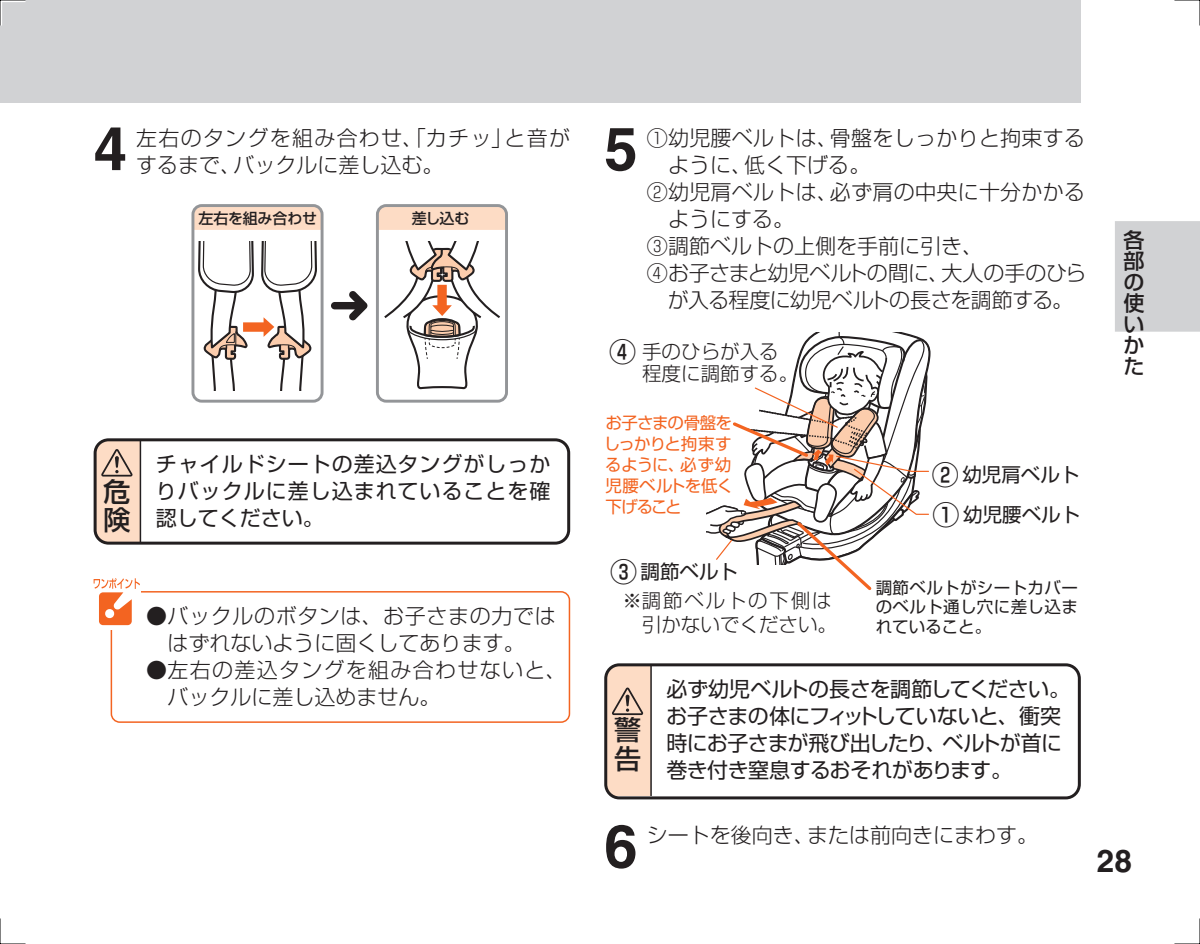
<style>
.page{position:relative;width:1200px;height:944px;background:#fff}
.page>*{position:absolute;margin:0;border:0;box-sizing:border-box;transform-origin:0 0}
.t1{font:700 60px "Helvetica";color:#231f20}
.t2{font:700 31.5px "Helvetica";color:#231f20}
.t3{font:500 27px/28.2px "Shin Go Pro";color:#231f20}
.t4{font:300 21px "Shin Go Pro";color:#231f20}
.t5{font:21px/27px "Shin Go Pro";letter-spacing:-.03em;color:#231f20}
.t6{font:300 21px/27px "Shin Go Pro";letter-spacing:.06em;color:#231f20}
.t7{font:21px/27px "Shin Go Pro";color:#231f20;text-align:justify}
.t8{font:300 21px "Shin Go Pro";letter-spacing:-.025em;color:#231f20}
.t9{font:300 21px "Shin Go Pro";letter-spacing:.03em;color:#231f20}
.t10{font:500 21px/21px "Shin Go Pro";color:#231f20;text-align:justify}
.t11{font:300 19.5px/23.4px "Shin Go Pro";letter-spacing:.045em;color:#231f20;text-align:right}
.t12{font:19.5px "Shin Go Pro";color:#231f20}
.t13{font:300 19.5px/22.5px "Shin Go Pro";color:#231f20}
.t14{font:16.5px/21px "Shin Go Pro";letter-spacing:-.05em;color:#f36421;text-align:justify}
.t15{font:16.5px/19.8px "Shin Go Pro";letter-spacing:.02em;color:#231f20}
.t16{font:500 15px "Shin Go Pro";letter-spacing:-.01em;color:#231f20}
.s1{font-weight:500;font-size:27px}
</style>
<div class="page">
<div style="left:1116px;top:223px;width:82px;height:107px;background:#d1d2d4"></div>
<div style="left:1114px;top:221px;width:85px;height:111px;border:3px solid #d1d2d4"></div>
<div style="left:0;top:0;width:1080px;height:102px;background:#d1d2d4"></div>
<div style="left:195px;top:208px;width:124px;height:22px;background:#fddcc5"></div>
<div style="left:191px;top:204px;width:132px;height:199px;border:3px solid #939598;border-radius:9px"></div>
<div style="left:380px;top:208px;width:124px;height:22px;background:#fddcc5"></div>
<div style="left:376px;top:204px;width:132px;height:199px;border:3px solid #939598;border-radius:9px"></div>
<svg style="left:331px;top:291px;width:36px;height:30px"></svg>
<svg style="left:198px;top:241px;width:119px;height:150px"></svg>
<svg style="left:384px;top:241px;width:116px;height:149px"></svg>
<svg style="left:706px;top:332px;width:223px;height:258px"></svg>
<div style="left:111px;top:591px;width:459px;height:132px;border:2px solid #f36421;border-radius:8px"></div>
<div style="left:94px;top:578px;width:46px;height:51px;background:linear-gradient(to right,#fff,#fff)"></div>
<svg style="left:94px;top:578px;width:46px;height:47px"></svg>
<div style="left:95px;top:440px;width:45px;height:103px;background:#fddcc5"></div>
<hr style="left:140px;top:440px;width:1px;height:103px;background:#231f20">
<svg style="left:101px;top:449px;width:31px;height:28px"></svg>
<div style="left:94px;top:438px;width:476px;height:107px;border:3px solid #231f20;border-radius:13px"></div>
<div style="left:605px;top:665px;width:46px;height:131px;background:#fddcc5"></div>
<hr style="left:650px;top:665px;width:1px;height:131px;background:#231f20">
<svg style="left:612px;top:688px;width:31px;height:27px"></svg>
<div style="left:604px;top:663px;width:476px;height:136px;border:3px solid #231f20;border-radius:14px"></div>
<svg style="left:0;top:0;width:26px;height:26px"></svg>
<svg style="left:0;top:918px;width:26px;height:26px"></svg>
<svg style="left:1174px;top:0;width:26px;height:26px"></svg>
<svg style="left:1174px;top:918px;width:26px;height:26px"></svg>
<h1 class="t1" style="left:94px;top:112px;width:35px">4</h1>
<h1 class="t1" style="left:604px;top:112px;width:35px">5</h1>
<p class="t6" style="left:136px;top:122px;width:435px">左右のタングを組み合わせ、「カチッ」と音がするまで、バックルに差し込む。</p>
<p class="t4" style="left:646px;top:121px;width:440px">① 幼児腰ベルトは、骨盤をしっかりと拘束する</p>
<p class="t4" style="left:668px;top:148px;width:204px">ように、低く下げる。</p>
<p class="t4" style="left:646px;top:175px;width:440px">② 幼児肩ベルトは、必ず肩の中央に十分かかる</p>
<p class="t4" style="left:668px;top:202px;width:127px">ようにする。</p>
<p class="t4" style="left:646px;top:229px;width:338px">③ 調節ベルトの上側を手前に引き、</p>
<p class="t4" style="left:646px;top:256px;width:440px">④ お子さまと幼児ベルトの間に、大人の手のひら</p>
<p class="t8" style="left:667px;top:283px;width:407px">が入る程度に幼児ベルトの長さを調節する。</p>
<p class="t16" style="left:198px;top:206px;width:120px">左右を組み合わせ</p>
<p class="t16" style="left:412px;top:206px;width:59px">差し込む</p>
<p class="t3" style="left:103px;top:474px;width:28px">危険</p>
<p class="t7" style="left:156px;top:448px;width:396px">チャイルドシートの差込タングがしっかりバックルに差し込まれていることを確認してください。</p>
<p class="t9" style="left:146px;top:599px;width:411px">● バックルのボタンは、お子さまの力では</p>
<p class="t4" style="left:167px;top:626px;width:358px">はずれないように固くしてあります。</p>
<p class="t6" style="left:167px;top:654px;width:400px;text-indent:-21px">● 左右の差込タングを組み合わせないと、バックルに差し込めません。</p>
<p class="t13" style="left:642px;top:338px;width:157px;text-indent:-33px"><span class="s1">④</span> 手のひらが入る程度に調節する。</p>
<p class="t14" style="left:604px;top:410px;width:131px">お子さまの骨盤をしっかりと拘束するように、必ず幼児腰ベルトを低く下げること</p>
<p class="t3" style="left:610px;top:555px;width:28px">③</p>
<p class="t12" style="left:640px;top:556px;width:99px">調節ベルト</p>
<p class="t11" style="left:622px;top:587px;width:216px">※調節ベルトの下側は引かないでください。</p>
<p class="t3" style="left:931px;top:457px;width:28px">②</p>
<p class="t12" style="left:962px;top:459px;width:118px">幼児肩ベルト</p>
<p class="t12" style="left:932px;top:499px;width:149px"><span class="s1">①</span> 幼児腰ベルト</p>
<p class="t15" style="left:875px;top:575px;width:203px">調節ベルトがシートカバーのベルト通し穴に差し込ま</p>
<p class="t15" style="left:875px;top:615px;width:117px">れていること。</p>
<p class="t3" style="left:614px;top:713px;width:28px">警告</p>
<p class="t5" style="left:666px;top:673px;width:405px">必ず幼児ベルトの長さを調節してください。お子さまの体にフィットしていないと、衝突時にお子さまが飛び出したり、ベルトが首に巻き付き窒息するおそれがあります。</p>
<p class="t10" style="left:1123px;top:227px;width:22px">各部の使いかた</p>
<h1 class="t1" style="left:604px;top:810px;width:35px">6</h1>
<p class="t4" style="left:646px;top:818px;width:393px">シートを後向き、または前向きにまわす。</p>
<h2 class="t2" style="left:1096px;top:841px;width:37px">28</h2>
</div>
